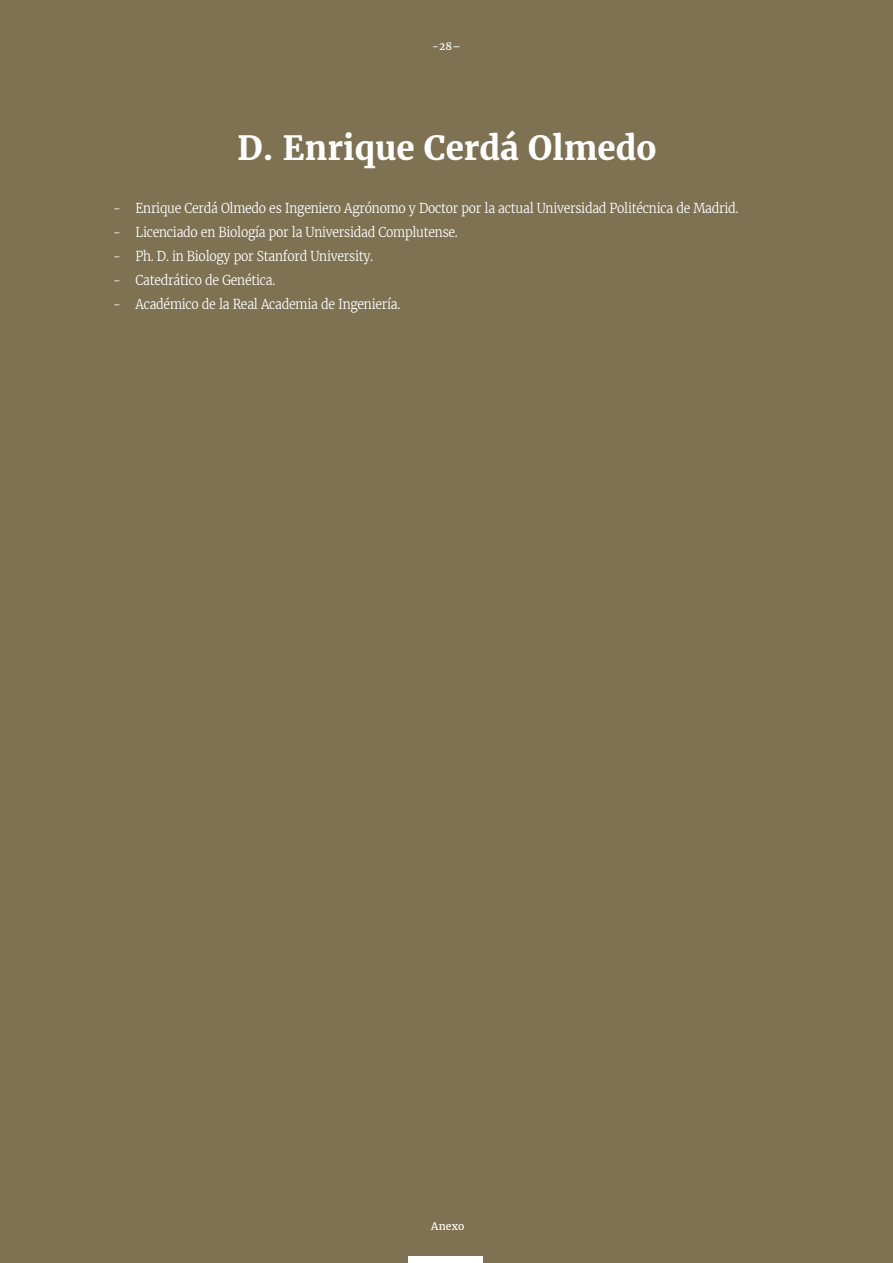
<style>
.page{position:relative;width:893px;height:1263px;background:#7e7253}
.page>*{position:absolute;margin:0;border:0;box-sizing:border-box;transform-origin:0 0}
.t1{font:700 33px "Merriweather";color:#fff}
.t2{font:300 13.5px "Merriweather";letter-spacing:-.02em;color:#fff;scale:.91 1}
.t3{font:10.5px "Merriweather";letter-spacing:.02em;color:#fff}
</style>
<div class="page">
<div style="left:408px;top:1257px;width:75px;height:6px;background:#fff"></div>
<p class="t3" style="left:432px;top:39px;width:30px">-28–</p>
<h1 class="t1" style="left:238px;top:126px;width:420px">D. Enrique Cerdá Olmedo</h1>
<p class="t2" style="left:113px;top:199px;width:689px">- Enrique Cerdá Olmedo es Ingeniero Agrónomo y Doctor por la actual Universidad Politécnica de Madrid.</p>
<p class="t2" style="left:113px;top:223px;width:380px">- Licenciado en Biología por la Universidad Complutense.</p>
<p class="t2" style="left:113px;top:247px;width:288px">- Ph. D. in Biology por Stanford University.</p>
<p class="t2" style="left:113px;top:271px;width:180px">- Catedrático de Genética.</p>
<p class="t2" style="left:113px;top:295px;width:317px">- Académico de la Real Academia de Ingeniería.</p>
<p class="t3" style="left:431px;top:1219px;width:35px">Anexo</p>
</div>
